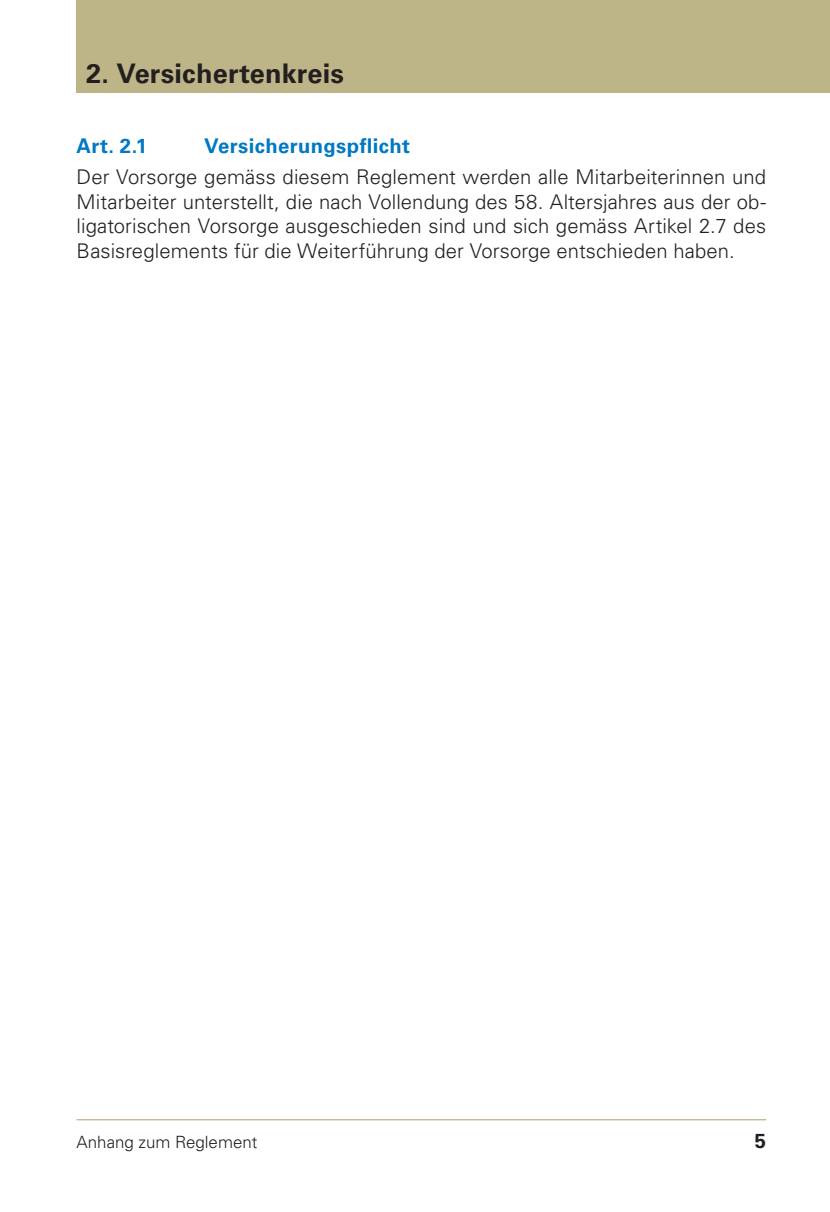
<style>
.page{position:relative;width:830px;height:1212px;background:#fff}
.page>*{position:absolute;margin:0;border:0;box-sizing:border-box;transform-origin:0 0}
.t1{font:700 27px "Univers LT Std";letter-spacing:.01em;color:#231f20}
.t2{font:300 20.25px/24.8px "Univers LT Std";letter-spacing:.005em;color:#231f20;text-align:justify}
.t3{font:700 20.25px "Univers LT Std";letter-spacing:.02em;color:#0079c2}
.t4{font:700 20.25px "Univers LT Std";color:#231f20}
.t5{font:300 16.88px "Univers LT Std";color:#231f20}
</style>
<div class="page">
<hr style="left:77px;top:1119px;width:688px;height:1px;background:#b8aa7a">
<div style="left:77px;top:0;width:752px;height:93px;background:#bdb488"></div>
<h1 class="t1" style="left:86px;top:58px;width:259px">2. Versichertenkreis</h1>
<p class="t3" style="left:77px;top:134px;width:72px">Art. 2.1</p>
<p class="t3" style="left:204px;top:134px;width:207px">Versicherungspflicht</p>
<p class="t2" style="left:77px;top:164px;width:690px">Der Vorsorge gemäss diesem Reglement werden alle Mitarbeiterinnen und Mitarbeiter unterstellt, die nach Vollendung des 58. Altersjahres aus der ob&shy;ligatorischen Vorsorge ausgeschieden sind und sich gemäss Artikel 2.7 des Basisreglements für die Weiterführung der Vorsorge entschieden haben.</p>
<p class="t5" style="left:77px;top:1132px;width:182px">Anhang zum Reglement</p>
<p class="t4" style="left:754px;top:1129px;width:13px">5</p>
</div>
